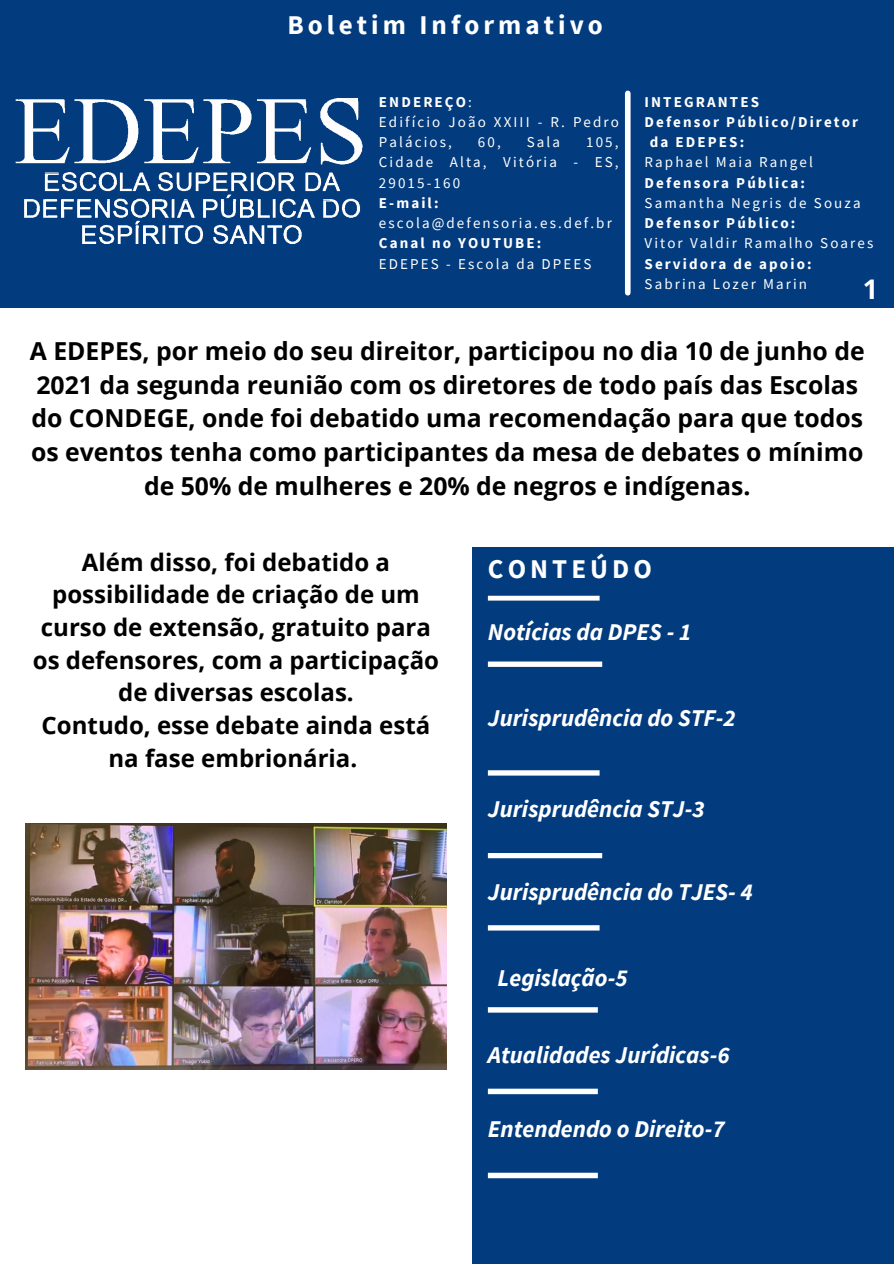
<style>
.page{position:relative;width:894px;height:1264px;background:#fff}
.page>*{position:absolute;margin:0;border:0;box-sizing:border-box;transform-origin:0 0}
.t1{font:700 27px "Source Sans Pro";letter-spacing:.15em;color:#fff}
.t2{font:700 27px "Open Sans";color:#fff}
.t3{font:700 24.75px/33.8px "Open Sans";color:#000;text-align:center}
.t4{font:700 24px/32.7px "Open Sans";color:#000;text-align:center}
.t5{font:italic 700 24px "Source Sans Pro";color:#fff}
.t6{font:15px/20.2px "Source Sans Pro";letter-spacing:.14em;color:#fff}
.t7{font:700 15px "Source Sans Pro";letter-spacing:.14em;color:#fff}
.s1{font-weight:400}
.s2{font-weight:700}
</style>
<div class="page">
<div style="left:0;top:0;width:893px;height:307px;background:#023b7e"></div>
<img style="left:15px;top:98px;width:347px;height:146px">
<div style="left:472px;top:547px;width:421px;height:716px;background:#023b7e"></div>
<svg style="left:487px;top:595px;width:112px;height:5px"></svg>
<svg style="left:487px;top:925px;width:112px;height:5px"></svg>
<svg style="left:487px;top:853px;width:115px;height:5px"></svg>
<svg style="left:487px;top:770px;width:112px;height:5px"></svg>
<svg style="left:487px;top:1007px;width:110px;height:5px"></svg>
<svg style="left:487px;top:1088px;width:110px;height:6px"></svg>
<svg style="left:487px;top:661px;width:115px;height:6px"></svg>
<svg style="left:487px;top:1172px;width:110px;height:7px"></svg>
<div style="left:624px;top:93px;width:6px;height:200px;background:#fff"></div>
<img style="left:25px;top:823px;width:421px;height:245px">
<p class="t1" style="left:287px;top:8px;width:317px">Boletim Informativo</p>
<p class="t7" style="left:379px;top:92px;width:94px">ENDEREÇO<span class="s1">:</span></p>
<p class="t6" style="left:379px;top:111px;width:241px">Edifício João XXIII - R. Pedro<br>Palácios,</p>
<p class="t6" style="left:478px;top:132px;width:24px">60,</p>
<p class="t6" style="left:526px;top:132px;width:35px">Sala</p>
<p class="t6" style="left:379px;top:132px;width:241px;text-align:justify;text-indent:207px">105, Cidade Alta, Vitória - ES, 29015-160</p>
<p class="t6" style="left:379px;top:192px;width:234px"><span class="s2">E-mail: </span>escola@defensoria.es.def.br</p>
<p class="t7" style="left:379px;top:234px;width:164px">Canal no YOUTUBE:</p>
<p class="t6" style="left:379px;top:253px;width:214px">EDEPES - Escola da DPEES</p>
<p class="t7" style="left:644px;top:92px;width:116px">INTEGRANTES</p>
<p class="t7" style="left:644px;top:112px;width:215px">Defensor Público/Diretor</p>
<p class="t7" style="left:649px;top:132px;width:96px">da EDEPES:</p>
<p class="t6" style="left:644px;top:152px;width:170px">Raphael Maia Rangel</p>
<p class="t7" style="left:644px;top:173px;width:162px">Defensora Pública:</p>
<p class="t6" style="left:644px;top:192px;width:217px">Samantha Negris de Souza</p>
<p class="t7" style="left:644px;top:213px;width:152px">Defensor Público:</p>
<p class="t6" style="left:644px;top:233px;width:230px">Vitor Valdir Ramalho Soares</p>
<p class="t7" style="left:644px;top:254px;width:168px">Servidora de apoio:</p>
<p class="t6" style="left:644px;top:273px;width:164px">Sabrina Lozer Marin</p>
<p class="t2" style="left:862px;top:270px;width:17px">1</p>
<p class="t3" style="left:30px;top:333px;width:836px">A EDEPES, por meio do seu direitor, participou no dia 10 de junho de 2021 da segunda reunião com os diretores de todo país das Escolas do CONDEGE, onde foi debatido uma recomendação para que todos os eventos tenha como participantes da mesa de debates o mínimo de 50% de mulheres e 20% de negros e indígenas.</p>
<p class="t4" style="left:33px;top:545px;width:407px">Além disso, foi debatido a possibilidade de criação de um curso de extensão, gratuito para os defensores, com a participação de diversas escolas.</p>
<p class="t4" style="left:42px;top:708px;width:390px">Contudo, esse debate ainda está na fase embrionária.</p>
<p class="t1" style="left:487px;top:551px;width:166px">CONTEÚDO</p>
<p class="t5" style="left:487px;top:616px;width:205px">Notícias da DPES - 1</p>
<p class="t5" style="left:487px;top:702px;width:249px">Jurisprudência do STF-2</p>
<p class="t5" style="left:487px;top:793px;width:218px">Jurisprudência STJ-3</p>
<p class="t5" style="left:487px;top:876px;width:266px">Jurisprudência do TJES- 4</p>
<p class="t5" style="left:497px;top:962px;width:132px">Legislação-5</p>
<p class="t5" style="left:487px;top:1039px;width:243px">Atualidades Jurídicas-6</p>
<p class="t5" style="left:487px;top:1113px;width:238px">Entendendo o Direito-7</p>
</div>
